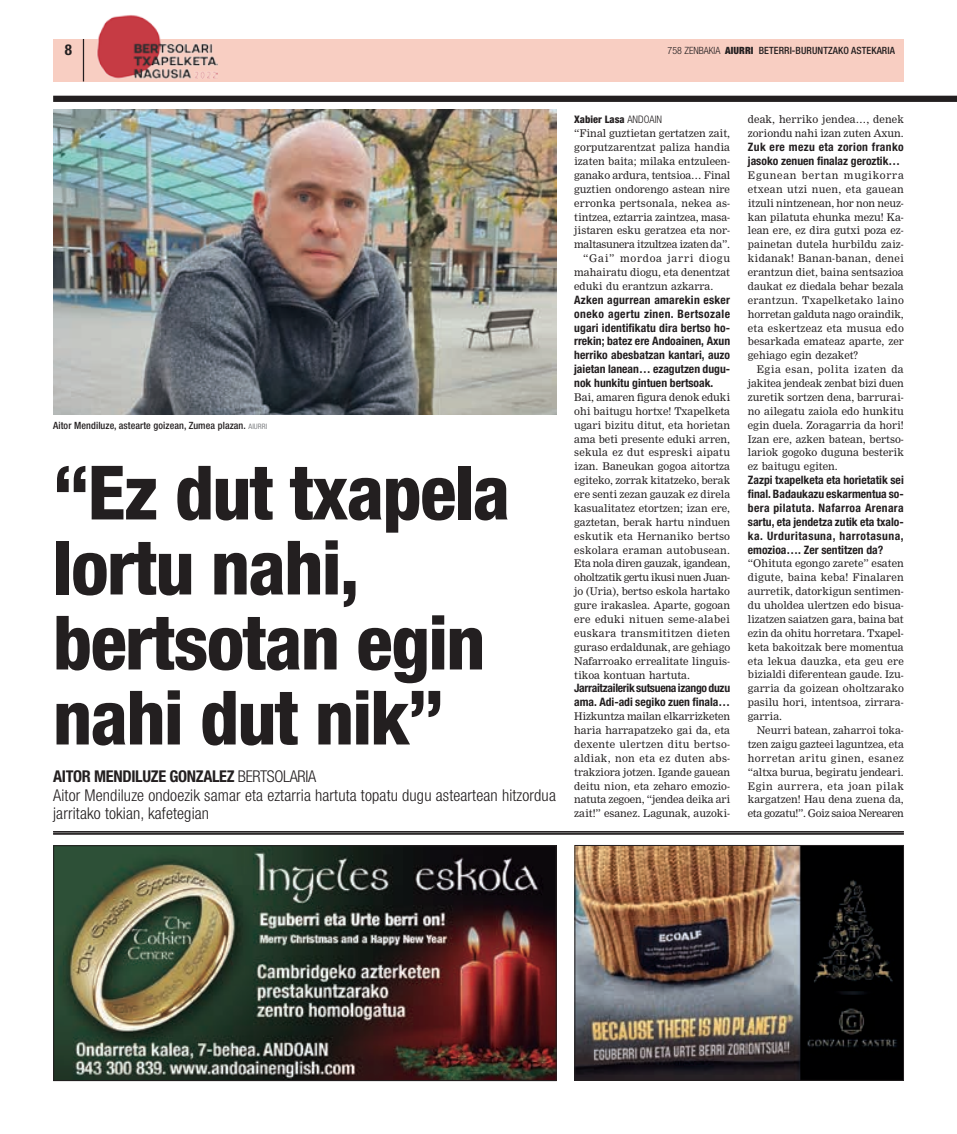
<style>
.page{position:relative;width:957px;height:1134px;background:#fff}
.page>*{position:absolute;margin:0;border:0;box-sizing:border-box;transform-origin:0 0}
.t1{font:800 condensed 75px/75px "Helvetica Neue";letter-spacing:-.02em;color:#231f20}
.t2{font:300 condensed 16.25px/18.8px "Helvetica Neue";letter-spacing:.01em;color:#231f20}
.t3{font:700 condensed 16.25px "Helvetica Neue";letter-spacing:-.02em;color:#231f20}
.t4{font:700 condensed 15px "Helvetica Neue";color:#231f20}
.t5{font:700 condensed 11.62px/13.9px "Helvetica Neue";color:#231f20;text-align:justify}
.t6{font:700 condensed 11.62px/13.9px "Helvetica Neue";letter-spacing:-.025em;color:#231f20}
.t7{font:10.38px/13.9px "M Nimrod";color:#231f20;text-align:justify}
.t8{font:10.38px "M Nimrod";letter-spacing:-.025em;color:#231f20}
.t9{font:10.38px "M Nimrod";letter-spacing:.07em;color:#231f20}
.t10{font:800 condensed 10.38px "Helvetica Neue";color:#231f20}
.t11{font:500 condensed 10px "Helvetica Neue";letter-spacing:.01em;color:#231f20}
.s1{font-weight:300}
.s2{font-weight:900}
.s3{font-weight:400;font-size:7.5px;color:#808285}
.s4{font-weight:700}
</style>
<div class="page">
<div style="left:53px;top:39px;width:851px;height:42px;background:#f8cec2"></div>
<hr style="left:83px;top:39px;width:1px;height:42px;background:#231f20">
<img style="left:97px;top:15px;width:121px;height:64px">
<img style="left:53px;top:110px;width:503px;height:305px">
<div style="left:53px;top:96px;width:904px;height:6px;background:#231f20"></div>
<hr style="left:53px;top:831px;width:851px;height:1px;background:#231f20">
<hr style="left:53px;top:834px;width:851px;height:1px;background:#231f20">
<img style="left:55px;top:847px;width:499px;height:232px">
<div style="left:53px;top:845px;width:503px;height:236px;border:1px solid #231f20"></div>
<img style="left:576px;top:847px;width:326px;height:232px">
<div style="left:574px;top:845px;width:330px;height:236px;border:1px solid #231f20"></div>
<h3 class="t4" style="left:65px;top:41px;width:9px">8</h3>
<p class="t11" style="left:667px;top:45px;width:229px"><span class="s1">758 zenbakia</span> <span class="s2">AIURRI</span> BETERRI-BURUNTZAKO ASTEKARIA</p>
<p class="t11" style="left:53px;top:419px;width:216px">Aitor Mendiluze, astearte goizean, Zumea plazan. <span class="s3">AIURRI</span></p>
<h1 class="t1" style="left:53px;top:454px;width:458px">“Ez dut txapela lortu nahi, bertsotan egin nahi dut nik”</h1>
<h2 class="t3" style="left:53px;top:766px;width:9px">AITOR</h2>
<h2 class="t3" style="left:94px;top:766px;width:94px">MENDILUZE GONZA</h2>
<h2 class="t2" style="left:53px;top:766px;width:504px;text-indent:159px"><span class="s4">LEZ</span> BERTSOLARIA<br>Aitor Mendiluze ondoezik samar eta eztarria hartuta topatu dugu asteartean hitzordua jarritako tokian, kafetegian</h2>
<p class="t10" style="left:574px;top:113px;width:90px">Xabier Lasa <span class="s1">andoain</span></p>
<p class="t7" style="left:574px;top:127px;width:157px">“Final guztietan gertatzen zait,</p>
<p class="t7" style="left:574px;top:141px;width:157px">gorputzarentzat paliza handia</p>
<p class="t7" style="left:574px;top:154px;width:157px">izaten baita; milaka entzuleen-</p>
<p class="t7" style="left:574px;top:168px;width:158px">ganako ardura, tentsioa… Final</p>
<p class="t7" style="left:574px;top:182px;width:157px">guztien ondorengo astean nire</p>
<p class="t7" style="left:574px;top:196px;width:157px">erronka pertsonala, nekea as-</p>
<p class="t7" style="left:574px;top:210px;width:157px">tintzea, eztarria zaintzea, masa-</p>
<p class="t7" style="left:574px;top:224px;width:157px">jistaren esku geratzea eta nor-</p>
<p class="t8" style="left:574px;top:238px;width:157px">maltasunera itzultzea izaten da”.</p>
<p class="t9" style="left:583px;top:252px;width:149px">“Gai” mordoa jarri diogu</p>
<p class="t7" style="left:574px;top:265px;width:157px">mahairatu diogu, eta denentzat</p>
<p class="t7" style="left:574px;top:279px;width:141px">eduki du erantzun azkarra.</p>
<p class="t5" style="left:574px;top:293px;width:157px">Azken agurrean amarekin esker oneko agertu zinen. Bertsozale ugari identifikatu dira bertso ho&shy;rrekin; batez ere Andoainen, Axun herriko abesbatzan kantari, auzo jaietan lanean… ezagutzen dugu&shy;nok hunkitu gintuen bertsoak.</p>
<p class="t7" style="left:574px;top:390px;width:157px">Bai, amaren figura denok eduki ohi baitugu hortxe! Txapelketa ugari bizitu ditut, eta horietan ama beti presente eduki arren, sekula ez dut espreski aipatu izan. Baneukan gogoa aitortza egiteko, zorrak kitatzeko, berak ere senti zezan gauzak ez direla kasualitatez etortzen; izan ere, gaztetan, berak hartu ninduen eskutik eta Hernaniko bertso eskolara eraman autobusean.<br>Eta nola diren gauzak, igandean, oholtzatik gertu ikusi nuen Juan&shy;jo (Uria), bertso eskola hartako gure irakaslea. Aparte, gogoan ere eduki nituen seme-alabei euskara transmititzen dieten guraso erdaldunak, are gehiago Nafarroako errealitate linguis&shy;tikoa kontuan hartuta.</p>
<p class="t6" style="left:574px;top:681px;width:157px">Jarraitzailerik sutsuena izango duzu ama. Adi-adi segiko zuen finala…</p>
<p class="t7" style="left:574px;top:709px;width:157px">Hizkuntza mailan elkarrizketen haria harrapatzeko gai da, eta dexente ulertzen ditu bertso&shy;aldiak, non eta ez duten abs&shy;trakziora jotzen. Igande gauean deitu nion, eta zeharo emozio&shy;natuta zegoen, “jendea deika ari zait!” esanez. Lagunak, auzoki-</p>
<p class="t7" style="left:748px;top:113px;width:157px">deak, herriko jendea…, denek zoriondu nahi izan zuten Axun.</p>
<p class="t5" style="left:748px;top:140px;width:157px">Zuk ere mezu eta zorion franko jasoko zenuen finalaz geroztik…</p>
<p class="t7" style="left:748px;top:168px;width:157px">Egunean bertan mugikorra etxean utzi nuen, eta gauean itzuli nintzenean, hor non neuz&shy;kan pilatuta ehunka mezu! Ka&shy;lean ere, ez dira gutxi poza ez&shy;painetan dutela hurbildu zaiz&shy;kidanak! Banan-banan, denei erantzun diet, baina sentsazioa daukat ez diedala behar bezala erantzun. Txapelketako laino horretan galduta nago oraindik, eta eskertzeaz eta musua edo besarkada emateaz aparte, zer gehiago egin dezaket?</p>
<p class="t7" style="left:748px;top:363px;width:157px;text-indent:9px">Egia esan, polita izaten da jakitea jendeak zenbat bizi duen zuretik sortzen dena, barrurai&shy;no ailegatu zaiola edo hunkitu egin duela. Zoragarria da hori!<br>Izan ere, azken batean, bertso&shy;lariok gogoko duguna besterik ez baitugu egiten.</p>
<p class="t5" style="left:748px;top:473px;width:157px">Zazpi txapelketa eta horietatik sei final. Badaukazu eskarmentua so&shy;bera pilatuta. Nafarroa Arenara sartu, eta jendetza zutik eta txalo&shy;ka. Urduritasuna, harrotasuna, emozioa…. Zer sentitzen da?</p>
<p class="t7" style="left:748px;top:557px;width:157px">“Ohituta egongo zarete” esaten digute, baina keba! Finalaren aurretik, datorkigun sentimen&shy;du uholdea ulertzen edo bisua&shy;lizatzen saiatzen gara, baina bat ezin da ohitu horretara. Txapel&shy;keta bakoitzak bere momentua eta lekua dauzka, eta geu ere bizialdi diferentean gaude. Izu&shy;garria da goizean oholtzarako pasilu hori, intentsoa, zirrara&shy;garria.</p>
<p class="t7" style="left:748px;top:723px;width:157px;text-indent:9px">Neurri batean, zaharroi toka&shy;tzen zaigu gazteei laguntzea, eta horretan aritu ginen, esanez “altxa burua, begiratu jendeari.<br>Egin aurrera, eta joan pilak kargatzen! Hau dena zuena da, eta gozatu!”. Goiz saioa Nerearen</p>
</div>
